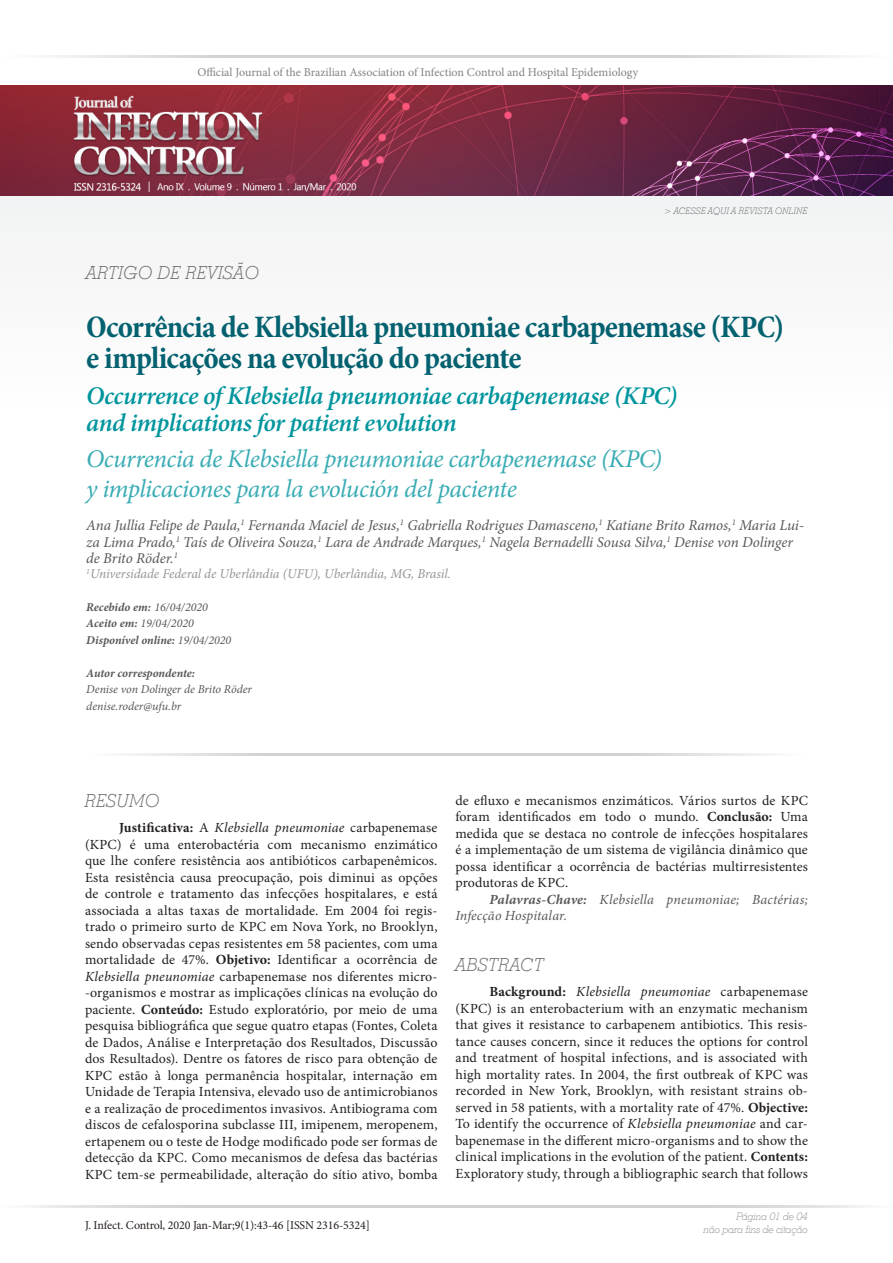
<style>
.page{position:relative;width:893px;height:1263px;background:#fff}
.page>*{position:absolute;margin:0;border:0;box-sizing:border-box;transform-origin:0 0}
.TITULO_OK{font:700 condensed 31.5px "Minion Pro";letter-spacing:-.025em;color:#036170}
.TITULO_OK-2{font:italic 25.5px "Minion Pro";letter-spacing:-.025em;color:#39acb4}
.TITULO_INGLES{font:italic 600 25.5px "Minion Pro";letter-spacing:-.02em;color:#00959d}
.TITULOS_CARTOLAS{font:italic 300 18px "Stymie BT";letter-spacing:.015em;color:#6c6d70}
.médico{font:italic 15px/16.5px "Minion Pro";letter-spacing:-.005em;color:#57585a}
.texto_ok{font:13.95px/16.5px "Minion Pro";letter-spacing:.005em;color:#231f20;text-align:justify}
.texto_ok-2{font:italic 13.95px/16.5px "Minion Pro";letter-spacing:.01em;color:#57585a}
.médico_Instituição{font:italic 13.5px "Minion Pro";letter-spacing:-.005em;color:#939598}
.t1{font:12px "Minion Pro";color:#808285}
.médico-2{font:italic 700 12px "Minion Pro";letter-spacing:-.005em;color:#57585a}
.médico-3{font:italic 12px "Minion Pro";letter-spacing:-.005em;color:#57585a}
.t2{font:12px "Minion Pro";letter-spacing:-.01em;color:#241e1b}
.t3{font:italic 300 10.5px "Stymie BT";letter-spacing:-.03em;color:#939598}
.t4{font:italic 300 9px "Stymie BT";letter-spacing:.015em;color:#6c6d70}
.s1{font-style:italic;color:#fff}
.s2{font-style:italic;font-size:10.5px;color:#fff}
.s3{font-family:"Myriad Pro";font-style:italic;font-size:10.5px;color:#fff}
.s4{font-weight:400}
.s5{font-weight:700}
.s6{font-style:italic}
</style>
<div class="page">
<div style="left:0;top:85px;width:893px;height:333px;background:#f8f8f9"></div>
<hr style="left:0;top:55px;width:446px;height:3px;background:#d1d2d4">
<hr style="left:446px;top:55px;width:447px;height:3px;background:#d1d2d4">
<hr style="left:1px;top:1205px;width:446px;height:3px;background:#d1d2d4">
<hr style="left:447px;top:1205px;width:446px;height:3px;background:#d1d2d4">
<img style="left:0;top:85px;width:893px;height:111px">
<hr style="left:85px;top:753px;width:362px;height:2px;background:#d1d2d4">
<hr style="left:447px;top:753px;width:361px;height:2px;background:#d1d2d4">
<p class="t1" style="left:197px;top:64px;width:500px">Official Journal of the Brazilian Association of Infection Control and Hospital Epidemiology <span class="s1">P</span><span class="s2">rofessi</span><span class="s3">onals</span></p>
<p class="t4" style="left:664px;top:205px;width:145px">&gt; ACESSE AQUI A REVISTA ONLINE</p>
<p class="TITULOS_CARTOLAS" style="left:86px;top:262px;width:175px">ARTIGO DE REVISÃO</p>
<p class="TITULO_OK" style="left:86px;top:305px;width:699px">Ocorrência de Klebsiella pneumoniae carbapenemase (KPC)</p>
<p class="TITULO_OK" style="left:86px;top:336px;width:437px">e implicações na evolução do paciente</p>
<p class="TITULO_INGLES" style="left:86px;top:378px;width:592px">Occurrence of Klebsiella pneumoniae carbapenemase (KPC)</p>
<p class="TITULO_INGLES" style="left:86px;top:405px;width:372px">and implications for patient evolution</p>
<p class="TITULO_OK-2" style="left:86px;top:442px;width:577px">Ocurrencia de Klebsiella pneumoniae carbapenemase (KPC)</p>
<p class="TITULO_OK-2" style="left:86px;top:472px;width:432px">y implicaciones para la evolución del paciente</p>
<p class="médico" style="left:86px;top:517px;width:719px">Ana Jullia Felipe de Paula,<sup>1</sup> Fernanda Maciel de Jesus,<sup>1</sup> Gabriella Rodrigues Damasceno,<sup>1</sup> Katiane Brito Ramos,<sup>1</sup> Maria Lui&shy;za Lima Prado,<sup>1</sup> Taís de Oliveira Souza,<sup>1</sup> Lara de Andrade Marques,<sup>1</sup> Nagela Bernadelli Sousa Silva,<sup>1</sup> Denise von Dolinger de Brito Röder.<sup>1</sup></p>
<p class="médico_Instituição" style="left:86px;top:565px;width:366px"><sup>1</sup>Universidade Federal de Uberlândia (UFU), Uberlândia, MG, Brasil.</p>
<p class="médico-2" style="left:86px;top:598px;width:123px">Recebido em: <span class="s4">16/04/2020</span></p>
<p class="médico-3" style="left:86px;top:615px;width:109px"><span class="s5">Aceito em:</span> 19/04/2020</p>
<p class="médico-2" style="left:86px;top:631px;width:147px">Disponível online: <span class="s4">19/04/2020</span></p>
<p class="médico-2" style="left:86px;top:664px;width:110px">Autor correspondente:</p>
<p class="médico-3" style="left:86px;top:681px;width:167px">Denise von Dolinger de Brito Röder</p>
<p class="médico-3" style="left:86px;top:698px;width:96px">denise.roder@ufu.br</p>
<p class="TITULOS_CARTOLAS" style="left:85px;top:790px;width:76px">RESUMO</p>
<p class="texto_ok" style="left:85px;top:820px;width:354px;text-indent:34px"><span class="s5">Justificativa:</span> A <span class="s6">Klebsiella pneumoniae</span> carbapenemase (KPC) é uma enterobactéria com mecanismo enzimático que lhe confere resistência aos antibióticos carbapenêmicos.<br>Esta resistência causa preocupação, pois diminui as opções de controle e tratamento das infecções hospitalares, e está associada a altas taxas de mortalidade. Em 2004 foi regis&shy;trado o primeiro surto de KPC em Nova York, no Brooklyn, sendo observadas cepas resistentes em 58 pacientes, com uma mortalidade de 47%. <span class="s5">Objetivo:</span> Identificar a ocorrência de <span class="s6">Klebsiella pneunomiae</span> carbapenemase nos diferentes micro--organismos e mostrar as implicações clínicas na evolução do paciente. <span class="s5">Conteúdo:</span> Estudo exploratório, por meio de uma pesquisa bibliográfica que segue quatro etapas (Fontes, Coleta de Dados, Análise e Interpretação dos Resultados, Discussão dos Resultados). Dentre os fatores de risco para obtenção de KPC estão à longa permanência hospitalar, internação em Unidade de Terapia Intensiva, elevado uso de antimicrobianos e a realização de procedimentos invasivos. Antibiograma com discos de cefalosporina subclasse III, imipenem, meropenem, ertapenem ou o teste de Hodge modificado pode ser formas de detecção da KPC. Como mecanismos de defesa das bactérias KPC tem-se permeabilidade, alteração do sítio ativo, bomba</p>
<p class="t2" style="left:85px;top:1217px;width:286px">J. Infect. Control, 2020 Jan-Mar;9(1):43-46 [ISSN 2316-5324]</p>
<p class="texto_ok" style="left:455px;top:792px;width:354px">de efluxo e mecanismos enzimáticos. Vários surtos de KPC foram identificados em todo o mundo. <span class="s5">Conclusão:</span> Uma medida que se destaca no controle de infecções hospitalares é a implementação de um sistema de vigilância dinâmico que possa identificar a ocorrência de bactérias multirresistentes produtoras de KPC.</p>
<p class="texto_ok-2" style="left:455px;top:891px;width:354px;text-indent:34px"><span class="s5">Palavras-Chave:</span> Klebsiella pneumoniae; Bactérias;<br>Infecção Hospitalar.</p>
<p class="TITULOS_CARTOLAS" style="left:456px;top:954px;width:90px">ABSTRACT</p>
<p class="texto_ok" style="left:455px;top:983px;width:354px;text-indent:34px"><span class="s5">Background:</span> <span class="s6">Klebsiella pneumoniae</span> carbapenemase (KPC) is an enterobacterium with an enzymatic mechanism that gives it resistance to carbapenem antibiotics. This resis&shy;tance causes concern, since it reduces the options for control and treatment of hospital infections, and is associated with high mortality rates. In 2004, the first outbreak of KPC was recorded in New York, Brooklyn, with resistant strains ob&shy;served in 58 patients, with a mortality rate of 47%. <span class="s5">Objective:<br></span>To identify the occurrence of <span class="s6">Klebsiella pneumoniae</span> and car&shy;bapenemase in the different micro-organisms and to show the clinical implications in the evolution of the patient. <span class="s5">Contents:<br></span>Exploratory study, through a bibliographic search that follows</p>
<p class="t3" style="left:736px;top:1210px;width:73px">Página 01 de 04</p>
<p class="t3" style="left:704px;top:1222px;width:106px">não para fins de citação</p>
</div>
